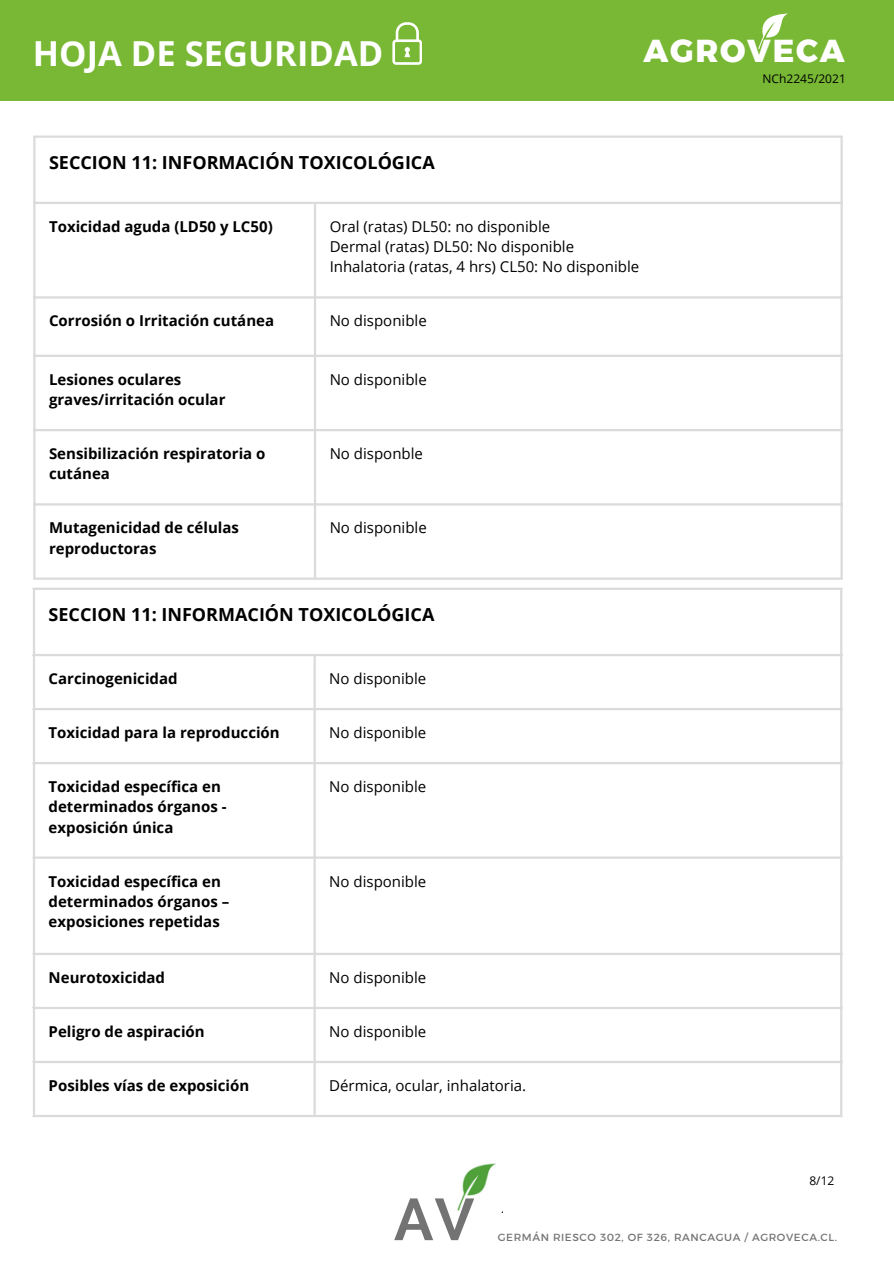
<style>
.page{position:relative;width:894px;height:1264px;background:#fff}
.page>*{position:absolute;margin:0;border:0;box-sizing:border-box;transform-origin:0 0}
.t1{font:700 58.8px "Raleway";color:#737373}
.t2{font:700 34.5px "Open Sans";color:#fff}
.t3{font:700 31.65px "Kief Montaser Extra";letter-spacing:.055em;color:#fff}
.t4{font:700 18px "Open Sans";color:#000}
.t5{font:700 15px/20.2px "Open Sans";color:#000}
.t6{font:15px "Open Sans";color:#000}
.t7{font:12px "Open Sans";color:#000}
.t8{font:10.5px "Kief Montaser Regular";letter-spacing:.055em;color:#737373}
</style>
<div class="page">
<div style="left:0;top:0;width:893px;height:101px;background:#78b834"></div>
<hr style="left:33px;top:138px;width:2px;height:439px;background:#dbdbdb">
<hr style="left:314px;top:204px;width:2px;height:373px;background:#dbdbdb">
<hr style="left:840px;top:138px;width:2px;height:439px;background:#dbdbdb">
<hr style="left:33px;top:135px;width:809px;height:3px;background:#dbdbdb">
<hr style="left:33px;top:202px;width:809px;height:2px;background:#dbdbdb">
<hr style="left:33px;top:296px;width:809px;height:2px;background:#dbdbdb">
<hr style="left:33px;top:355px;width:809px;height:2px;background:#dbdbdb">
<hr style="left:33px;top:429px;width:809px;height:2px;background:#dbdbdb">
<hr style="left:33px;top:503px;width:809px;height:2px;background:#dbdbdb">
<hr style="left:33px;top:577px;width:809px;height:3px;background:#dbdbdb">
<img style="left:457px;top:1163px;width:39px;height:48px">
<svg style="left:758px;top:13px;width:30px;height:36px"></svg>
<svg style="left:392px;top:22px;width:29px;height:43px"></svg>
<hr style="left:33px;top:590px;width:2px;height:524px;background:#dbdbdb">
<hr style="left:313px;top:656px;width:3px;height:458px;background:#dbdbdb">
<hr style="left:839px;top:590px;width:3px;height:524px;background:#dbdbdb">
<hr style="left:33px;top:587px;width:809px;height:3px;background:#dbdbdb">
<hr style="left:33px;top:654px;width:809px;height:2px;background:#dbdbdb">
<hr style="left:33px;top:708px;width:809px;height:2px;background:#dbdbdb">
<hr style="left:33px;top:762px;width:809px;height:2px;background:#dbdbdb">
<hr style="left:33px;top:856px;width:809px;height:2px;background:#dbdbdb">
<hr style="left:33px;top:952px;width:809px;height:3px;background:#dbdbdb">
<hr style="left:33px;top:1006px;width:809px;height:3px;background:#dbdbdb">
<hr style="left:33px;top:1060px;width:809px;height:3px;background:#dbdbdb">
<hr style="left:33px;top:1114px;width:809px;height:3px;background:#dbdbdb">
<h2 class="t2" style="left:33px;top:29px;width:352px">HOJA DE SEGURIDAD</h2>
<p class="t4" style="left:49px;top:149px;width:387px">SECCION 11: INFORMACIÓN TOXICOLÓGICA</p>
<p class="t3" style="left:643px;top:32px;width:202px">AGROVECA</p>
<p class="t7" style="left:762px;top:70px;width:85px">NCh2245/2021</p>
<h2 class="t5" style="left:49px;top:216px;width:225px">Toxicidad aguda (LD50 y LC50)</h2>
<h3 class="t6" style="left:329px;top:216px;width:222px">Oral (ratas) DL50: no disponible</h3>
<p class="t6" style="left:329px;top:236px;width:246px">Dermal (ratas) DL50: No disponible</p>
<p class="t6" style="left:329px;top:256px;width:311px">Inhalatoria (ratas, 4 hrs) CL50: No disponible</p>
<p class="t5" style="left:49px;top:310px;width:226px">Corrosión o Irritación cutánea</p>
<p class="t6" style="left:329px;top:310px;width:99px">No disponible</p>
<p class="t5" style="left:49px;top:369px;width:178px">Lesiones oculares graves/irritación ocular</p>
<p class="t6" style="left:329px;top:369px;width:99px">No disponible</p>
<p class="t5" style="left:49px;top:443px;width:218px">Sensibilización respiratoria o cutánea</p>
<p class="t6" style="left:329px;top:443px;width:95px">No disponble</p>
<p class="t5" style="left:49px;top:517px;width:191px">Mutagenicidad de células</p>
<p class="t5" style="left:49px;top:537px;width:109px">reproductoras</p>
<p class="t6" style="left:329px;top:517px;width:99px">No disponible</p>
<p class="t4" style="left:49px;top:601px;width:387px">SECCION 11: INFORMACIÓN TOXICOLÓGICA</p>
<p class="t5" style="left:49px;top:668px;width:130px">Carcinogenicidad</p>
<p class="t6" style="left:329px;top:668px;width:99px">No disponible</p>
<p class="t5" style="left:49px;top:722px;width:232px">Toxicidad para la reproducción</p>
<p class="t6" style="left:329px;top:722px;width:99px">No disponible</p>
<p class="t5" style="left:49px;top:776px;width:174px">Toxicidad específica en</p>
<p class="t5" style="left:49px;top:796px;width:179px">determinados órganos - exposición única</p>
<p class="t6" style="left:329px;top:776px;width:99px">No disponible</p>
<p class="t5" style="left:49px;top:870px;width:174px">Toxicidad específica en</p>
<p class="t5" style="left:49px;top:890px;width:182px">determinados órganos – exposiciones repetidas</p>
<p class="t6" style="left:329px;top:870px;width:99px">No disponible</p>
<p class="t5" style="left:49px;top:966px;width:118px">Neurotoxicidad</p>
<p class="t6" style="left:329px;top:966px;width:99px">No disponible</p>
<p class="t5" style="left:49px;top:1020px;width:157px">Peligro de aspiración</p>
<p class="t6" style="left:329px;top:1020px;width:99px">No disponible</p>
<h1 class="t5" style="left:49px;top:1074px;width:202px">Posibles vías de exposición</h1>
<h3 class="t6" style="left:329px;top:1074px;width:198px">Dérmica, ocular, inhalatoria.</h3>
<p class="t7" style="left:809px;top:1172px;width:26px">8/12</p>
<p class="t1" style="left:394px;top:1184px;width:82px">AV</p>
<p class="t8" style="left:497px;top:1231px;width:340px">GERMÁN RIESCO 302, OF 326, RANCAGUA / AGROVECA.CL.</p>
</div>
